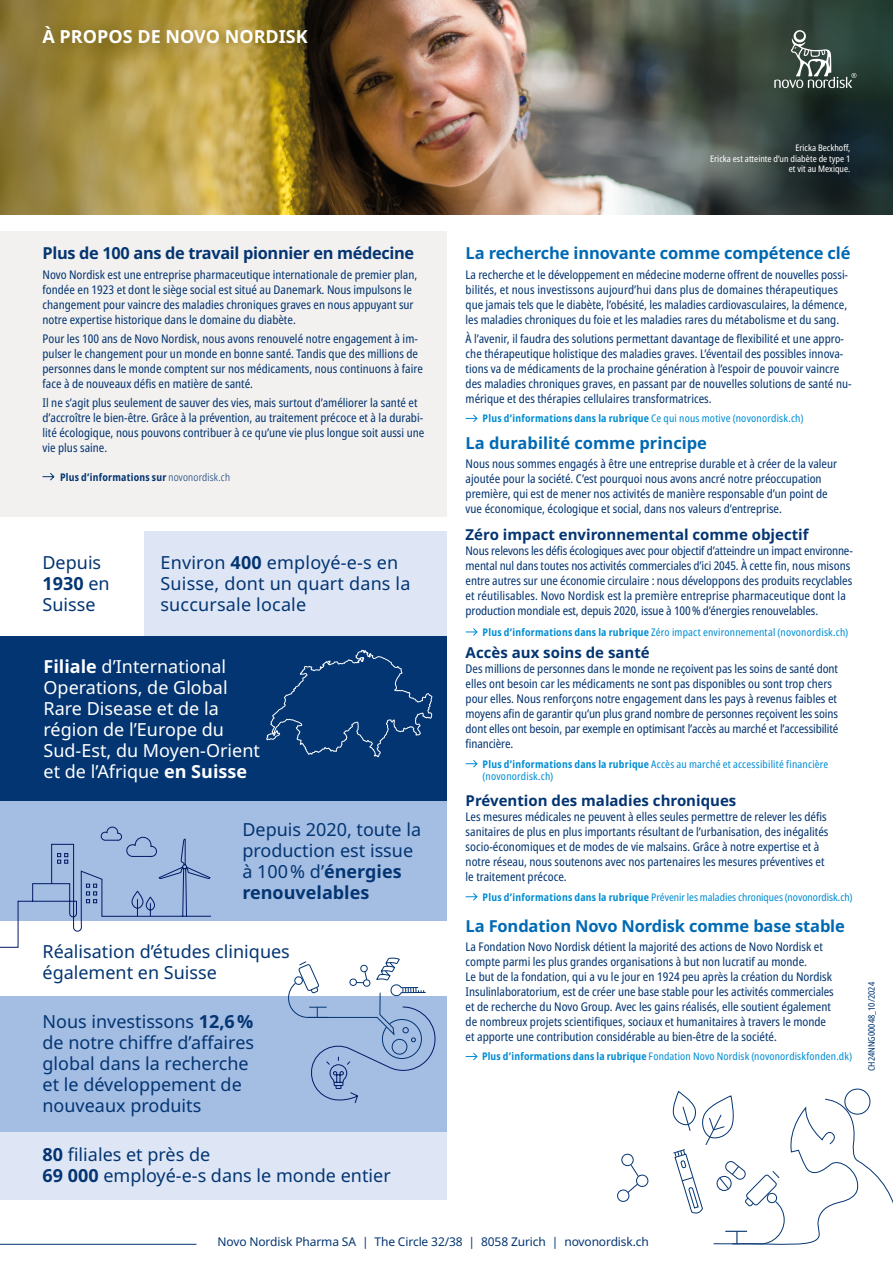
<style>
.page{position:relative;width:893px;height:1263px;background:#fff}
.page>*{position:absolute;margin:0;border:0;box-sizing:border-box;transform-origin:0 0}
.t1{font:18px/21px "Apis";color:#033572}
.t2{font:18px/21px "Apis";color:#fff}
.t3{font:700 18px "Apis";color:#fff}
.t4{font:700 16.5px "Apis";letter-spacing:-.01em;color:#0069b4}
.t5{font:700 16.5px "Apis";letter-spacing:-.02em;color:#033572}
.t6{font:700 15px "Apis";color:#033572}
.t7{font:condensed 12px/15px "Noto Sans";color:#033572}
.t8{font:12px "Apis";letter-spacing:-.01em;color:#033572}
.t9{font:condensed 10.5px/12px "Noto Sans";letter-spacing:.015em;color:#008dd4}
.t10{font:700 condensed 10.5px "Noto Sans";letter-spacing:.02em;color:#008dd4}
.t11{font:700 condensed 10.5px "Noto Sans";letter-spacing:.02em;color:#033572}
.t12{font:condensed 9px/10.5px "Noto Sans";color:#fff;text-align:right}
.t13{font:condensed 9px "Noto Sans";color:#033572}
.s1{font-weight:300}
.s2{font-weight:700}
.s3{font-weight:400}
</style>
<div class="page">
<div style="left:144px;top:531px;width:302px;height:105px;background:#dee6f6"></div>
<div style="left:0;top:231px;width:446px;height:285px;background:#f3f1ef"></div>
<svg style="left:42px;top:473px;width:13px;height:8px"></svg>
<div style="left:636px;top:1174px;width:13px;height:13px;border:1px solid #033572;border-radius:50%"></div>
<div style="left:617px;top:1189px;width:13px;height:13px;border:1px solid #033572;border-radius:50%"></div>
<div style="left:621px;top:1153px;width:13px;height:13px;border:1px solid #033572;border-radius:50%"></div>
<svg style="left:627px;top:1164px;width:13px;height:30px"></svg>
<svg style="left:672px;top:1088px;width:221px;height:157px"></svg>
<hr style="left:0;top:1244px;width:196px;height:1px;background:#033572">
<div style="left:0;top:636px;width:446px;height:165px;background:#033572"></div>
<div style="left:0;top:801px;width:446px;height:120px;background:#a4bde3"></div>
<div style="left:0;top:1131px;width:446px;height:69px;background:#dee6f6"></div>
<div style="left:0;top:996px;width:446px;height:135px;background:#a4bde3"></div>
<svg style="left:465px;top:414px;width:13px;height:9px"></svg>
<svg style="left:465px;top:628px;width:13px;height:8px"></svg>
<svg style="left:465px;top:760px;width:13px;height:8px"></svg>
<svg style="left:465px;top:893px;width:13px;height:8px"></svg>
<svg style="left:465px;top:1052px;width:13px;height:9px"></svg>
<svg style="left:0;top:826px;width:211px;height:122px"></svg>
<svg style="left:288px;top:957px;width:148px;height:146px"></svg>
<div style="left:402px;top:1027px;width:7px;height:6px;border:1px solid #033572;border-radius:50%"></div>
<svg style="left:266px;top:649px;width:167px;height:109px"></svg>
<img style="left:0;top:0;width:535px;height:215px">
<svg style="left:535px;top:0;width:358px;height:215px;background:#535b55"></svg>
<div style="left:29px;top:12px;width:299px;height:52px;background:#000;opacity:.3"></div>
<svg style="left:774px;top:30px;width:82px;height:58px;background:#506158"></svg>
<h1 class="t3" style="left:43px;top:23px;width:267px">À PROPOS DE NOVO NORDISK</h1>
<p class="t12" style="left:710px;top:143px;width:142px">Ericka Beckhoff,<br>Ericka est atteinte d’un diabète de type 1 et vit au Mexique.</p>
<h2 class="t5" style="left:43px;top:242px;width:373px">Plus de 100 ans de travail pionnier en médecine</h2>
<p class="t7" style="left:43px;top:267px;width:376px">Novo Nordisk est une entreprise pharmaceutique internationale de premier plan, fondée en 1923 et dont le siège social est situé au Danemark. Nous impulsons le changement pour vaincre des maladies chroniques graves en nous appuyant sur notre expertise historique dans le domaine du diabète.</p>
<p class="t7" style="left:43px;top:331px;width:382px">Pour les 100 ans de Novo Nordisk, nous avons renouvelé notre engagement à im&shy;pulser le changement pour un monde en bonne santé. Tandis que des millions de personnes dans le monde comptent sur nos médicaments, nous continuons à faire face à de nouveaux défis en matière de santé.</p>
<p class="t7" style="left:43px;top:396px;width:383px">Il ne s’agit plus seulement de sauver des vies, mais surtout d’améliorer la santé et d’accroître le bien-être. Grâce à la prévention, au traitement précoce et à la durabi&shy;lité écologique, nous pouvons contribuer à ce qu’une vie plus longue soit aussi une vie plus saine.</p>
<p class="t11" style="left:60px;top:469px;width:172px">Plus d’informations sur <span class="s1">novonordisk.ch</span></p>
<h1 class="t1" style="left:43px;top:552px;width:69px">Depuis<br><span class="s2">1930</span> en<br>Suisse</h1>
<h1 class="t1" style="left:161px;top:552px;width:252px">Environ <span class="s2">400</span> employé-e-s en<br>Suisse, dont un quart dans la succursale locale</h1>
<h1 class="t2" style="left:44px;top:656px;width:218px"><span class="s2">Filiale</span> d’International<br>Operations, de Global<br>Rare Disease et de la région de l’Europe du<br>Sud-Est, du Moyen-Orient et de l’Afrique <span class="s2">en Suisse</span></h1>
<h1 class="t1" style="left:242px;top:819px;width:180px">Depuis 2020, toute la production est issue à 100% d’<span class="s2">énergies renouvelables</span></h1>
<h1 class="t1" style="left:43px;top:941px;width:249px">Réalisation d’études cliniques également en Suisse</h1>
<h1 class="t1" style="left:43px;top:1011px;width:213px">Nous investissons <span class="s2">12,6% </span>de notre chiffre d’affaires global dans la recherche et le développement de nouveaux produits</h1>
<h1 class="t1" style="left:43px;top:1145px;width:350px"><span class="s2">80</span> filiales et près de<br><span class="s2">69 000</span> employé-e-s dans le monde entier</h1>
<h2 class="t4" style="left:466px;top:242px;width:386px">La recherche innovante comme compétence clé</h2>
<p class="t7" style="left:466px;top:267px;width:384px">La recherche et le développement en médecine moderne offrent de nouvelles possi&shy;bilités, et nous investissons aujourd’hui dans plus de domaines thérapeutiques que jamais tels que le diabète, l’obésité, les maladies cardiovasculaires, la démence, les maladies chroniques du foie et les maladies rares du métabolisme et du sang.</p>
<p class="t7" style="left:466px;top:331px;width:387px">À l’avenir, il faudra des solutions permettant davantage de flexibilité et une appro&shy;che thérapeutique holistique des maladies graves. L’éventail des possibles innova&shy;tions va de médicaments de la prochaine génération à l’espoir de pouvoir vaincre des maladies chroniques graves, en passant par de nouvelles solutions de santé nu&shy;mérique et des thérapies cellulaires transformatrices.</p>
<p class="t10" style="left:483px;top:411px;width:322px">Plus d’informations dans la rubrique <span class="s3">Ce qui nous motive (novonordisk.ch)</span></p>
<h2 class="t4" style="left:466px;top:431px;width:243px">La durabilité comme principe</h2>
<p class="t7" style="left:466px;top:457px;width:373px">Nous nous sommes engagés à être une entreprise durable et à créer de la valeur ajoutée pour la société. C’est pourquoi nous avons ancré notre préoccupation première, qui est de mener nos activités de manière responsable d’un point de vue économique, écologique et social, dans nos valeurs d’entreprise.</p>
<p class="t6" style="left:466px;top:524px;width:344px">Zéro impact environnemental comme objectif</p>
<p class="t7" style="left:466px;top:543px;width:389px">Nous relevons les défis écologiques avec pour objectif d’atteindre un impact environne&shy;mental nul dans toutes nos activités commerciales d’ici 2045. À cette fin, nous misons entre autres sur une économie circulaire : nous développons des produits recyclables et réutilisables. Novo Nordisk est la première entreprise pharmaceutique dont la production mondiale est, depuis 2020, issue à 100% d’énergies renouvelables.</p>
<p class="t9" style="left:483px;top:626px;width:367px"><span class="s2">Plus d’informations dans la rubrique</span> Zéro impact environnemental (novonordisk.ch)</p>
<p class="t6" style="left:466px;top:642px;width:186px">Accès aux soins de santé</p>
<p class="t7" style="left:466px;top:662px;width:374px">Des millions de personnes dans le monde ne reçoivent pas les soins de santé dont elles ont besoin car les médicaments ne sont pas disponibles ou sont trop chers pour elles. Nous renforçons notre engagement dans les pays à revenus faibles et moyens afin de garantir qu’un plus grand nombre de personnes reçoivent les soins dont elles ont besoin, par exemple en optimisant l’accès au marché et l’accessibilité financière.</p>
<p class="t9" style="left:483px;top:758px;width:347px"><span class="s2">Plus d’informations dans la rubrique</span> Accès au marché et accessibilité financière (novonordisk.ch)</p>
<p class="t6" style="left:466px;top:790px;width:272px">Prévention des maladies chroniques</p>
<p class="t7" style="left:466px;top:810px;width:364px">Les mesures médicales ne peuvent à elles seules permettre de relever les défis sanitaires de plus en plus importants résultant de l’urbanisation, des inégalités socio-économiques et de modes de vie malsains. Grâce à notre expertise et à notre réseau, nous soutenons avec nos partenaires les mesures préventives et le traitement précoce.</p>
<p class="t9" style="left:483px;top:891px;width:371px"><span class="s2">Plus d’informations dans la rubrique</span> Prévenir les maladies chroniques (novonordisk.ch)</p>
<h2 class="t4" style="left:466px;top:914px;width:381px">La Fondation Novo Nordisk comme base stable</h2>
<p class="t7" style="left:466px;top:939px;width:370px">La Fondation Novo Nordisk détient la majorité des actions de Novo Nordisk et compte parmi les plus grandes organisations à but non lucratif au monde.<br>Le but de la fondation, qui a vu le jour en 1924 peu après la création du Nordisk Insulinlaboratorium, est de créer une base stable pour les activités commerciales et de recherche du Novo Group. Avec les gains réalisés, elle soutient également de nombreux projets scientifiques, sociaux et humanitaires à travers le monde et apporte une contribution considérable au bien-être de la société.</p>
<p class="t9" style="left:482px;top:1051px;width:372px"><span class="s2">Plus d’informations dans la rubrique</span> Fondation Novo Nordisk (novonordiskfonden.dk)</p>
<p class="t13" style="left:865px;top:1071px;width:91px;rotate:-90deg">CH24NNG00048_10/2024</p>
<p class="t8" style="left:217px;top:1233px;width:433px">Novo Nordisk Pharma SA | The Circle 32/38 | 8058 Zurich | novonordisk.ch</p>
</div>
